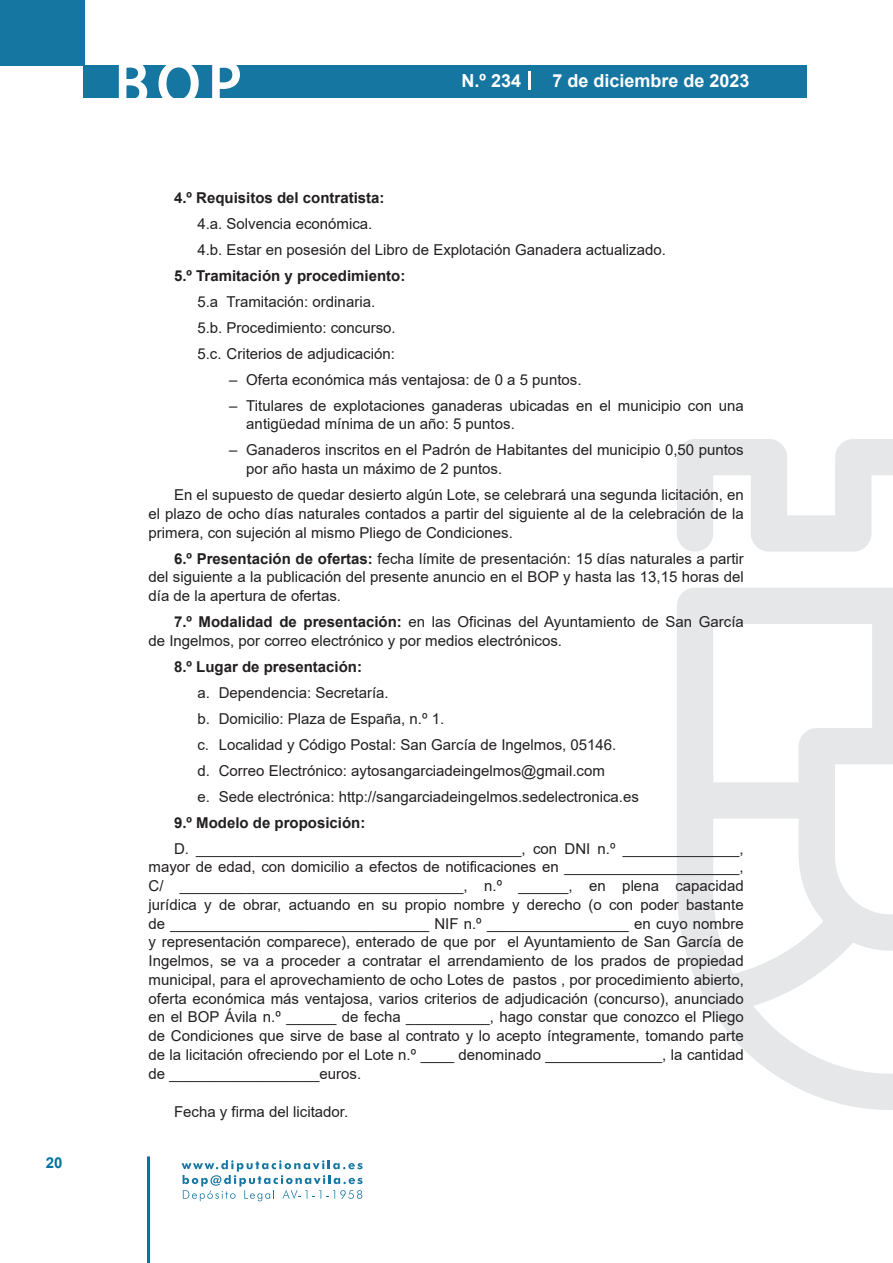
<style>
.page{position:relative;width:893px;height:1263px;background:#fff}
.page>*{position:absolute;margin:0;border:0;box-sizing:border-box;transform-origin:0 0}
.t1{font:500 61.5px "Avant Garde";color:#fff}
.t2{font:700 18px "Arial";color:#fff}
.texto_normal{font:15px/18.8px "Arial";color:#231f20}
.Lista_1__Lvl_1{font:15px "Arial";color:#231f20}
.texto_normal-2{font:700 15px "Arial";color:#231f20}
.Lista_a__Lvl_1{font:15px "Arial";color:#231f20}
.t3{font:700 15px "Arial";color:#04739f}
.s1{font-weight:700}
</style>
<div class="page">
<div style="left:0;top:0;width:85px;height:65px;background:#1676a2"></div>
<div style="left:84px;top:65px;width:723px;height:33px;background:#1676a2"></div>
<svg style="left:118px;top:65px;width:30px;height:33px"></svg>
<svg style="left:158px;top:65px;width:41px;height:33px"></svg>
<svg style="left:212px;top:65px;width:28px;height:33px"></svg>
<svg style="left:182px;top:1160px;width:181px;height:41px"></svg>
<hr style="left:147px;top:1156px;width:3px;height:107px;background:#04739f">
<svg style="left:529px;top:71px;width:2px;height:19px"></svg>
<svg style="left:677px;top:439px;width:216px;height:671px"></svg>
<p class="t3" style="left:46px;top:1152px;width:18px">20</p>
<h1 class="t1" style="left:115px;top:46px;width:128px">BOP</h1>
<p class="t2" style="left:462px;top:68px;width:61px">N.º 234</p>
<p class="t2" style="left:552px;top:68px;width:199px">7 de diciembre de 2023</p>
<p class="texto_normal-2" style="left:174px;top:187px;width:212px">4.º Requisitos del contratista:</p>
<p class="Lista_1__Lvl_1" style="left:197px;top:213px;width:176px">4.a. Solvencia económica.</p>
<p class="Lista_1__Lvl_1" style="left:197px;top:239px;width:470px">4.b. Estar en posesión del Libro de Explotación Ganadera actualizado.</p>
<p class="texto_normal-2" style="left:174px;top:265px;width:233px">5.º Tramitación y procedimiento:</p>
<p class="Lista_1__Lvl_1" style="left:197px;top:291px;width:179px">5.a Tramitación: ordinaria.</p>
<p class="Lista_1__Lvl_1" style="left:197px;top:317px;width:200px">5.b. Procedimiento: concurso.</p>
<p class="Lista_1__Lvl_1" style="left:197px;top:343px;width:199px">5.c. Criterios de adjudicación:</p>
<p class="texto_normal" style="left:229px;top:370px;width:354px">– Oferta económica más ventajosa: de 0 a 5 puntos.</p>
<p class="texto_normal" style="left:246px;top:396px;width:499px;text-indent:-17px">– Titulares de explotaciones ganaderas ubicadas en el municipio con una antigüedad mínima de un año: 5 puntos.</p>
<p class="texto_normal" style="left:246px;top:441px;width:499px;text-indent:-17px">– Ganaderos inscritos en el Padrón de Habitantes del municipio 0,50 puntos por año hasta un máximo de 2 puntos.</p>
<p class="texto_normal" style="left:148px;top:485px;width:597px;text-align:justify;text-indent:26px">En el supuesto de quedar desierto algún Lote, se celebrará una segunda licitación, en el plazo de ocho días naturales contados a partir del siguiente al de la celebración de la primera, con sujeción al mismo Pliego de Condiciones.</p>
<p class="texto_normal" style="left:148px;top:549px;width:597px;text-align:justify;text-indent:26px"><span class="s1">6.º Presentación de ofertas:</span> fecha límite de presentación: 15 días naturales a partir del siguiente a la publicación del presente anuncio en el BOP y hasta las 13,15 horas del día de la apertura de ofertas.</p>
<p class="texto_normal" style="left:148px;top:612px;width:597px;text-indent:26px"><span class="s1">7.º Modalidad de presentación:</span> en las Oficinas del Ayuntamiento de San García de Ingelmos, por correo electrónico y por medios electrónicos.</p>
<p class="texto_normal-2" style="left:174px;top:656px;width:190px">8.º Lugar de presentación:</p>
<p class="texto_normal" style="left:197px;top:683px;width:193px">a. Dependencia: Secretaría.</p>
<p class="texto_normal" style="left:197px;top:709px;width:248px">b. Domicilio: Plaza de España, n.º 1.</p>
<p class="texto_normal" style="left:197px;top:735px;width:420px">c. Localidad y Código Postal: San García de Ingelmos, 05146.</p>
<p class="texto_normal" style="left:197px;top:761px;width:409px">d. Correo Electrónico: aytosangarciadeingelmos@gmail.com</p>
<p class="Lista_a__Lvl_1" style="left:197px;top:786px;width:443px">e. Sede electrónica: http://sangarciadeingelmos.sedelectronica.es</p>
<p class="texto_normal-2" style="left:174px;top:812px;width:193px">9.º Modelo de proposición:</p>
<p class="texto_normal" style="left:148px;top:839px;width:597px;text-align:justify;text-indent:26px">D. _______________________________________, con DNI n.º ______________, mayor de edad, con domicilio a efectos de notificaciones en _____________________, C/ __________________________________, n.º ______, en plena capacidad jurídica y de obrar, actuando en su propio nombre y derecho (o con poder bastante de _______________________________ NIF n.º _________________ en cuyo nombre y representación comparece), enterado de que por el Ayuntamiento de San García de Ingelmos, se va a proceder a contratar el arrendamiento de los prados de propiedad municipal, para el aprovechamiento de ocho Lotes de pastos , por procedimiento abierto, oferta económica más ventajosa, varios criterios de adjudicación (concurso), anunciado en el BOP Ávila n.º ______ de fecha __________, hago constar que conozco el Pliego de Condiciones que sirve de base al contrato y lo acepto íntegramente, tomando parte de la licitación ofreciendo por el Lote n.º ____ denominado ______________, la cantidad de __________________euros.</p>
<p class="texto_normal" style="left:174px;top:1102px;width:176px">Fecha y firma del licitador.</p>
</div>
